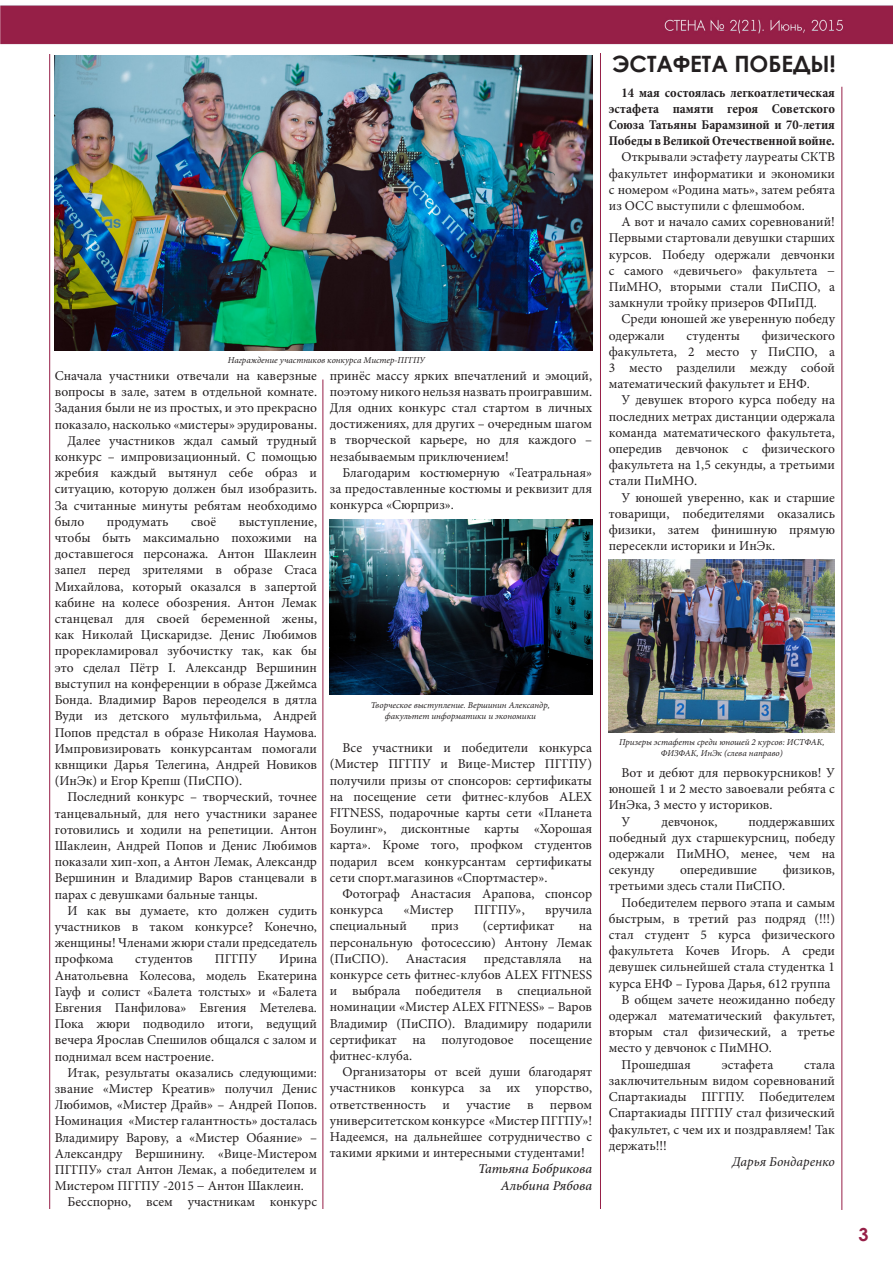
<style>
.page{position:relative;width:893px;height:1263px;background:#fff}
.page>*{position:absolute;margin:0;border:0;box-sizing:border-box;transform-origin:0 0}
.t1{font:700 22.5px "Century Gothic";color:#231f20}
.t2{font:700 18px "Century Gothic";color:#961f47}
.t3{font:13.5px/16.2px "Minion Pro";color:#231f20;text-align:justify}
.t4{font:700 condensed 13.5px/16.2px "Minion Pro";color:#231f20;text-align:justify}
.t5{font:italic 500 13.5px "Minion Pro";color:#231f20}
.t6{font:italic 13.5px "Minion Pro";color:#231f20}
.t7{font:italic 9px "Minion Pro";color:#231f20}
</style>
<div class="page">
<img style="left:0;top:5px;width:893px;height:1205px">
<hr style="left:841px;top:87px;width:1px;height:1123px;background:#961f47">
<hr style="left:49px;top:54px;width:1px;height:1155px;background:#961f47">
<hr style="left:600px;top:53px;width:1px;height:1156px;background:#961f47">
<hr style="left:322px;top:379px;width:1px;height:830px;background:#961f47">
<img style="left:609px;top:559px;width:226px;height:174px">
<img style="left:55px;top:55px;width:537px;height:295px">
<img style="left:330px;top:519px;width:262px;height:175px">
<p class="t7" style="left:228px;top:354px;width:199px">Награждение участников конкурса Мистер-ПГГПУ</p>
<p class="t3" style="left:55px;top:368px;width:264px">Сначала участники отвечали на каверзные вопросы в зале, затем в отдельной комнате.<br>Задания были не из простых, и это прекрасно показало, насколько «мистеры» эрудированы.</p>
<p class="t3" style="left:55px;top:432px;width:264px;text-indent:13px">Далее участников ждал самый трудный конкурс – импровизационный. С помощью жребия каждый вытянул себе образ и ситуацию, которую должен был изобразить.<br>За считанные минуты ребятам необходимо было</p>
<p class="t3" style="left:107px;top:513px;width:63px">продумать</p>
<p class="t3" style="left:191px;top:513px;width:27px">своё</p>
<p class="t3" style="left:55px;top:513px;width:264px;text-indent:184px">выступление, чтобы быть максимально похожими на доставшегося персонажа. Антон Шаклеин запел перед зрителями в образе Стаса Михайлова, который оказался в запертой кабине на колесе обозрения. Антон Лемак станцевал для своей беременной жены, как Николай Цискаридзе. Денис Любимов прорекламировал зубочистку так, как бы это сделал Пётр I. Александр Вершинин выступил на конференции в образе Джеймса Бонда. Владимир Варов переоделся в дятла Вуди из детского мультфильма, Андрей Попов предстал в образе Николая Наумова.<br>Импровизировать конкурсантам помогали квнщики Дарья Телегина, Андрей Новиков (ИнЭк) и Егор Крепш (ПиСПО).</p>
<p class="t3" style="left:55px;top:789px;width:264px;text-indent:13px">Последний конкурс – творческий, точнее танцевальный, для него участники заранее готовились и ходили на репетиции. Антон Шаклеин, Андрей Попов и Денис Любимов показали хип-хоп, а Антон Лемак, Александр Вершинин и Владимир Варов станцевали в парах с девушками бальные танцы.</p>
<p class="t3" style="left:55px;top:902px;width:264px;text-indent:13px">И как вы думаете, кто должен судить участников в таком конкурсе? Конечно, женщины! Членами жюри стали председатель профкома</p>
<p class="t3" style="left:55px;top:951px;width:264px;text-indent:224px">Ирина Анатольевна Колесова, модель Екатерина Гауф и солист «Балета толстых» и «Балета Евгения Панфилова» Евгения Метелева.<br>Пока жюри подводило итоги, ведущий вечера Ярослав Спешилов общался с залом и поднимал всем настроение.</p>
<p class="t3" style="left:55px;top:1064px;width:264px;text-indent:13px">Итак, результаты оказались следующими: звание «Мистер Креатив» получил Денис Любимов, «Мистер Драйв» – Андрей Попов.<br>Номинация «Мистер галантность» досталась Владимиру Варову, а «Мистер Обаяние» – Александру Вершинину. «Вице-Мистером ПГГПУ» стал Антон Лемак, а победителем и Мистером ПГГПУ -2015 − Антон Шаклеин.</p>
<p class="t3" style="left:68px;top:1194px;width:251px">Бесспорно, всем участникам конкурс</p>
<p class="t3" style="left:135px;top:951px;width:59px">студентов</p>
<p class="t3" style="left:215px;top:951px;width:44px">ПГГПУ</p>
<p class="t3" style="left:330px;top:367px;width:264px">принёс массу ярких впечатлений и эмоций, поэтому никого нельзя назвать проигравшим.<br>Для одних конкурс стал стартом в личных достижениях, для других – очередным шагом в творческой карьере, но для каждого – незабываемым приключением!</p>
<p class="t3" style="left:330px;top:464px;width:264px;text-indent:13px">Благодарим костюмерную «Театральная» за предоставленные костюмы и реквизит для конкурса «Сюрприз».</p>
<p class="t7" style="left:371px;top:699px;width:180px">Творческое выступление. Вершинин Александр,</p>
<p class="t7" style="left:385px;top:710px;width:152px">факультет информатики и экономики</p>
<p class="t3" style="left:330px;top:740px;width:264px;text-indent:13px">Все участники и победители конкурса (Мистер ПГГПУ и Вице-Мистер ПГГПУ) получили призы от спонсоров: сертификаты на посещение сети фитнес-клубов ALEX FITNESS, подарочные карты сети «Планета Боулинг», дисконтные карты «Хорошая карта». Кроме того, профком студентов подарил всем конкурсантам сертификаты сети спорт.магазинов «Спортмастер».</p>
<p class="t3" style="left:330px;top:886px;width:264px;text-indent:13px">Фотограф Анастасия Арапова, спонсор конкурса</p>
<p class="t3" style="left:403px;top:902px;width:52px">«Мистер</p>
<p class="t3" style="left:474px;top:902px;width:52px">ПГГПУ»,</p>
<p class="t3" style="left:545px;top:902px;width:49px">вручила</p>
<p class="t3" style="left:330px;top:918px;width:79px">специальный</p>
<p class="t3" style="left:431px;top:918px;width:29px">приз</p>
<p class="t3" style="left:483px;top:918px;width:73px">(сертификат</p>
<p class="t3" style="left:330px;top:918px;width:264px;text-indent:249px">на персональную фотосессию) Антону Лемак (ПиСПО).</p>
<p class="t3" style="left:406px;top:950px;width:62px">Анастасия</p>
<p class="t3" style="left:484px;top:950px;width:79px">представляла</p>
<p class="t3" style="left:330px;top:950px;width:264px;text-indent:249px">на конкурсе сеть фитнес-клубов ALEX FITNESS и выбрала победителя в специальной номинации «Мистер ALEX FITNESS» – Варов Владимир (ПиСПО). Владимиру подарили сертификат на полугодовое посещение фитнес-клуба.</p>
<p class="t3" style="left:330px;top:1064px;width:264px;text-indent:13px">Организаторы от всей души благодарят участников конкурса за их упорство, ответственность и участие в первом университетском конкурсе «Мистер ПГГПУ»!<br>Надеемся, на дальнейшее сотрудничество с такими яркими и интересными студентами!</p>
<p class="t5" style="left:478px;top:1160px;width:115px">Татьяна Бобрикова</p>
<p class="t5" style="left:501px;top:1176px;width:93px">Альбина Рябова</p>
<p class="t1" style="left:612px;top:47px;width:225px">ЭСТАФЕТА ПОБЕДЫ!</p>
<p class="t4" style="left:609px;top:84px;width:228px;text-indent:13px">14 мая состоялась легкоатлетическая эстафета памяти героя Советского Союза Татьяны Барамзиной и 70-летия Победы в Великой Отечественной войне.</p>
<p class="t3" style="left:609px;top:149px;width:228px;text-indent:13px">Открывали эстафету лауреаты СКТВ факультет информатики и экономики с номером «Родина мать», затем ребята из ОСС выступили с флешмобом.</p>
<p class="t3" style="left:609px;top:214px;width:228px;text-indent:13px">А вот и начало самих соревнований!<br>Первыми стартовали девушки старших курсов. Победу одержали девчонки с самого «девичьего» факультета − ПиМНО, вторыми стали ПиСПО, а замкнули тройку призеров ФПиПД.</p>
<p class="t3" style="left:609px;top:311px;width:228px;text-indent:13px">Среди юношей же уверенную победу одержали</p>
<p class="t3" style="left:609px;top:327px;width:228px;text-indent:153px">физического факультета, 2 место у ПиСПО, а 3 место разделили между собой математический факультет и ЕНФ.</p>
<p class="t3" style="left:609px;top:392px;width:228px;text-indent:13px">У девушек второго курса победу на последних метрах дистанции одержала команда математического факультета, опередив девчонок с физического факультета на 1,5 секунды, а третьими стали ПиМНО.</p>
<p class="t3" style="left:609px;top:489px;width:228px;text-indent:13px">У юношей уверенно, как и старшие товарищи, победителями оказались физики, затем финишную прямую пересекли историки и ИнЭк.</p>
<p class="t3" style="left:686px;top:327px;width:55px">студенты</p>
<p class="t7" style="left:619px;top:736px;width:207px">Призеры эстафеты среди юношей 2 курсов: ИСТФАК,</p>
<p class="t7" style="left:661px;top:747px;width:123px">ФИЗФАК, ИнЭк (слева направо)</p>
<p class="t3" style="left:609px;top:765px;width:228px;text-indent:13px">Вот и дебют для первокурсников! У юношей 1 и 2 место завоевали ребята с ИнЭка, 3 место у историков.</p>
<p class="t3" style="left:622px;top:813px;width:10px">У</p>
<p class="t3" style="left:661px;top:813px;width:58px">девчонок,</p>
<p class="t3" style="left:609px;top:813px;width:228px;text-indent:140px">поддержавших победный дух старшекурсниц, победу одержали ПиМНО, менее, чем на секунду</p>
<p class="t3" style="left:609px;top:862px;width:228px;text-indent:174px">физиков, третьими здесь стали ПиСПО.</p>
<p class="t3" style="left:609px;top:894px;width:228px;text-indent:13px">Победителем первого этапа и самым быстрым, в третий раз подряд (!!!) стал студент 5 курса физического факультета Кочев Игорь. А среди девушек сильнейшей стала студентка 1 курса ЕНФ – Гурова Дарья, 612 группа</p>
<p class="t3" style="left:609px;top:991px;width:228px;text-indent:13px">В общем зачете неожиданно победу одержал математический факультет, вторым стал физический, а третье место у девчонок с ПиМНО.</p>
<p class="t3" style="left:622px;top:1056px;width:71px">Прошедшая</p>
<p class="t3" style="left:722px;top:1056px;width:53px">эстафета</p>
<p class="t3" style="left:680px;top:862px;width:78px">опередившие</p>
<p class="t3" style="left:609px;top:1056px;width:228px;text-indent:195px">стала заключительным видом соревнований Спартакиады ПГГПУ. Победителем Спартакиады ПГГПУ стал физический факультет, с чем их и поздравляем! Так держать!!!</p>
<p class="t6" style="left:732px;top:1152px;width:104px">Дарья Бондаренко</p>
<p class="t2" style="left:858px;top:1221px;width:12px">3</p>
</div>
